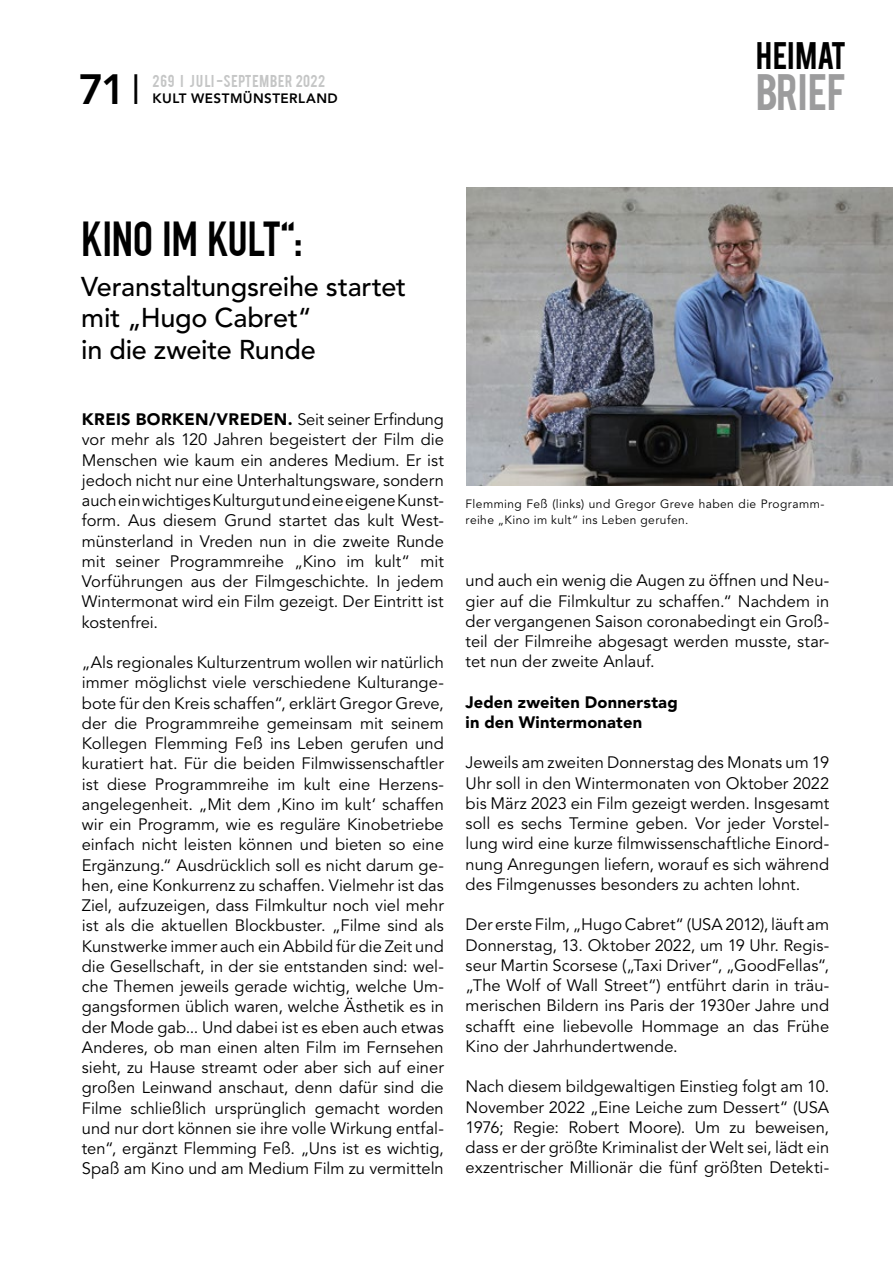
<style>
.page{position:relative;width:893px;height:1263px;background:#fff}
.page>*{position:absolute;margin:0;border:0;box-sizing:border-box;transform-origin:0 0}
.t1{font:700 48px "DIN Condensed";letter-spacing:-.01em;color:#000}
.t2{font:800 42px "Avenir";color:#000}
.t3{font:40.2px "Bebas";letter-spacing:-.005em;color:#9c9c9d}
.t4{font:30.15px "Bebas";color:#000}
.t5{font:500 27px/31.5px "Avenir";letter-spacing:-.01em;color:#000}
.t6{font:16.5px/20.2px "Avenir";color:#000;text-align:justify}
.t7{font:900 16.5px/20.1px "Avenir";letter-spacing:.01em;color:#000}
.t8{font:13.5px "Bebas";letter-spacing:.055em;color:#c5c6c6}
.t9{font:800 13.5px "Avenir";letter-spacing:.03em;color:#000}
.t10{font:12px/16.5px "Avenir";letter-spacing:.035em;color:#000}
.s1{color:#fff}
.s2{font-weight:300}
.s3{font-weight:900}
</style>
<div class="page">
<img style="left:467px;top:187px;width:426px;height:298px">
<h3 class="t4" style="left:756px;top:34px;width:92px">HEIMAT</h3>
<h2 class="t2" style="left:79px;top:64px;width:64px">71<span class="s1">03</span><span class="s2">I</span></h2>
<h3 class="t3" style="left:756px;top:62px;width:92px">BRIEF</h3>
<p class="t8" style="left:153px;top:71px;width:174px">269 I JULI -SEPTEMBER 2022</p>
<p class="t9" style="left:153px;top:91px;width:187px">KULT WESTMÜNSTERLAND</p>
<h1 class="t1" style="left:81px;top:211px;width:223px">KINO IM KULT“:</h1>
<h3 class="t5" style="left:81px;top:271px;width:326px">Veranstaltungsreihe startet mit „Hugo Cabret“<br>in die zweite Runde</h3>
<p class="t6" style="left:82px;top:410px;width:363px"><span class="s3">KREIS BORKEN/VREDEN.</span> Seit seiner Erfindung vor mehr als 120 Jahren begeistert der Film die Menschen wie kaum ein anderes Medium. Er ist jedoch nicht nur eine Unterhaltungsware, sondern auch ein wichtiges Kulturgut und eine eigene Kunst&shy;form. Aus diesem Grund startet das kult West&shy;münsterland in Vreden nun in die zweite Runde mit seiner Programmreihe „Kino im kult“ mit Vorführungen aus der Filmgeschichte. In jedem Wintermonat wird ein Film gezeigt. Der Eintritt ist kostenfrei.</p>
<p class="t6" style="left:82px;top:653px;width:364px">„Als regionales Kulturzentrum wollen wir natürlich immer möglichst viele verschiedene Kulturange&shy;bote für den Kreis schaffen“, erklärt Gregor Greve, der die Programmreihe gemeinsam mit seinem Kollegen Flemming Feß ins Leben gerufen und kuratiert hat. Für die beiden Filmwissenschaftler ist diese Programmreihe im kult eine Herzens&shy;angelegenheit. „Mit dem ‚Kino im kult‘ schaffen wir ein Programm, wie es reguläre Kinobetriebe einfach nicht leisten können und bieten so eine Ergänzung.“ Ausdrücklich soll es nicht darum ge&shy;hen, eine Konkurrenz zu schaffen. Vielmehr ist das Ziel, aufzuzeigen, dass Filmkultur noch viel mehr ist als die aktuellen Blockbuster. „Filme sind als Kunstwerke immer auch ein Abbild für die Zeit und die Gesellschaft, in der sie entstanden sind: wel&shy;che Themen jeweils gerade wichtig, welche Um&shy;gangsformen üblich waren, welche Ästhetik es in der Mode gab... Und dabei ist es eben auch etwas Anderes, ob man einen alten Film im Fernsehen sieht, zu Hause streamt oder aber sich auf einer großen Leinwand anschaut, denn dafür sind die Filme schließlich ursprünglich gemacht worden und nur dort können sie ihre volle Wirkung entfal&shy;ten“, ergänzt Flemming Feß. „Uns ist es wichtig, Spaß am Kino und am Medium Film zu vermitteln</p>
<p class="t10" style="left:466px;top:496px;width:360px">Flemming Feß (links) und Gregor Greve haben die Programm&shy;reihe „Kino im kult“ ins Leben gerufen.</p>
<p class="t6" style="left:466px;top:571px;width:365px">und auch ein wenig die Augen zu öffnen und Neu&shy;gier auf die Filmkultur zu schaffen.“ Nachdem in der vergangenen Saison coronabedingt ein Groß&shy;teil der Filmreihe abgesagt werden musste, star&shy;tet nun der zweite Anlauf.</p>
<p class="t7" style="left:466px;top:692px;width:214px">Jeden zweiten Donnerstag in den Wintermonaten</p>
<p class="t6" style="left:466px;top:753px;width:365px">Jeweils am zweiten Donnerstag des Monats um 19<br>Uhr soll in den Wintermonaten von Oktober 2022 bis März 2023 ein Film gezeigt werden. Insgesamt soll es sechs Termine geben. Vor jeder Vorstel&shy;lung wird eine kurze filmwissenschaftliche Einord&shy;nung Anregungen liefern, worauf es sich während des Filmgenusses besonders zu achten lohnt.</p>
<p class="t6" style="left:466px;top:915px;width:365px">Der erste Film, „Hugo Cabret“ (USA 2012), läuft am Donnerstag, 13. Oktober 2022, um 19 Uhr. Regis&shy;seur Martin Scorsese („Taxi Driver“, „GoodFellas“, „The Wolf of Wall Street“) entführt darin in träu&shy;merischen Bildern ins Paris der 1930er Jahre und schafft eine liebevolle Hommage an das Frühe Kino der Jahrhundertwende.</p>
<p class="t6" style="left:466px;top:1077px;width:365px">Nach diesem bildgewaltigen Einstieg folgt am 10.<br>November 2022 „Eine Leiche zum Dessert“ (USA 1976; Regie: Robert Moore). Um zu beweisen, dass er der größte Kriminalist der Welt sei, lädt ein exzentrischer Millionär die fünf größten Detekti-</p>
</div>
